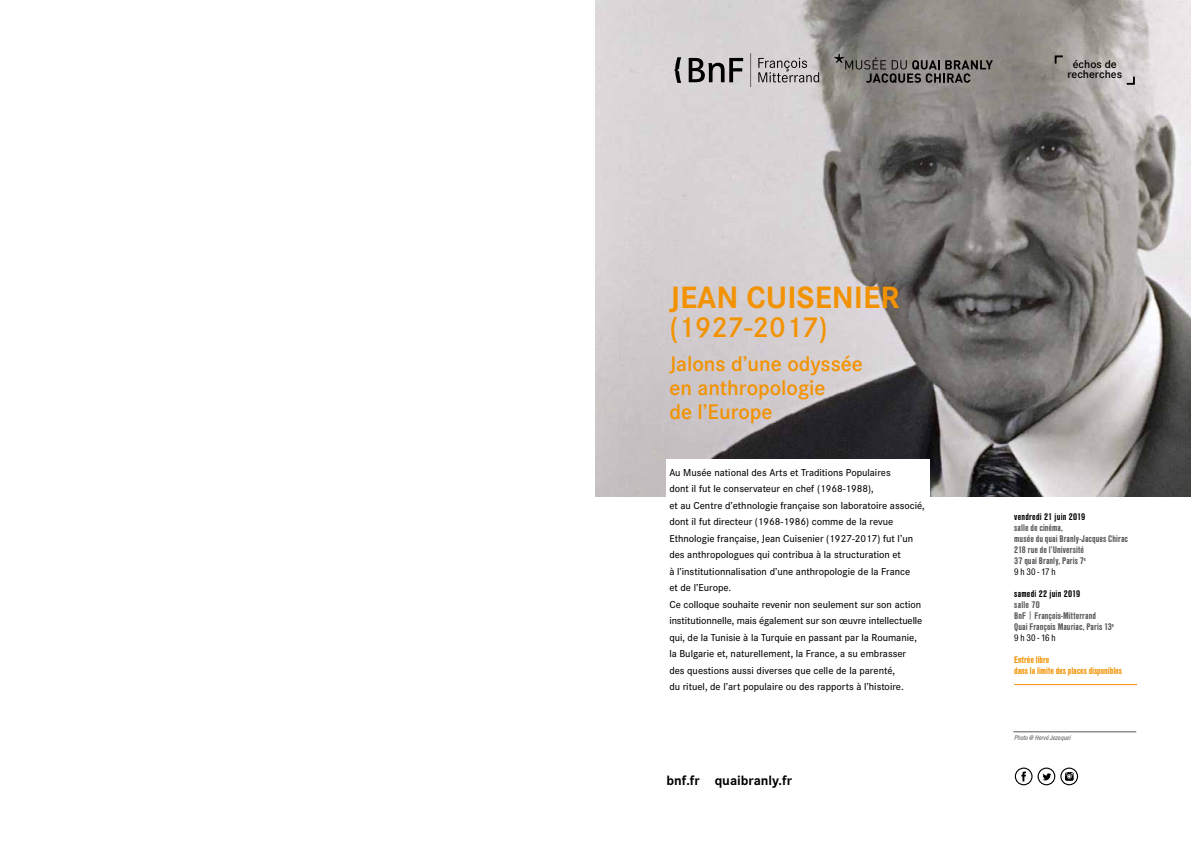
<style>
.page{position:relative;width:1191px;height:842px;background:#fff}
.page>*{position:absolute;margin:0;border:0;box-sizing:border-box;transform-origin:0 0}
.t1{font:700 32px "Corporate SSC";color:#f39200}
.t2{font:600 30px "Corporate S";color:#f39200}
.t3{font:600 22px/24px "Corporate S";color:#f39200}
.t4{font:700 14px "Corporate S";color:#000}
.t5{font:600 11.7px/10.6px "Corporate S";color:#000;text-align:center}
.t6{font:500 10.5px/16.5px "Corporate S";color:#000}
.t7{font:700 condensed 10px/11px "Nimbus Sans T";letter-spacing:.01em;color:#575756}
.t8{font:700 condensed 10px/11px "Nimbus Sans T";color:#f39200}
.t9{font:700 condensed 10px "Nimbus Sans T";letter-spacing:.025em;color:#000}
.t10{font:italic condensed 7px "Nimbus Sans T";color:#575756}
.s1{font-weight:400;color:#000}
.s2{font-weight:400}
</style>
<div class="page">
<img style="left:595px;top:0;width:596px;height:497px">
<svg style="left:674px;top:53px;width:145px;height:34px;background:#ada8aa"></svg>
<svg style="left:1014px;top:767px;width:64px;height:18px"></svg>
<hr style="left:1013px;top:731px;width:123px;height:1px;background:#575756">
<hr style="left:1014px;top:684px;width:123px;height:1px;background:#f39200">
<div style="left:666px;top:459px;width:264px;height:248px;background:#fff"></div>
<svg style="left:1053px;top:55px;width:11px;height:10px"></svg>
<svg style="left:1124px;top:75px;width:11px;height:11px"></svg>
<svg style="left:834px;top:54px;width:159px;height:29px;background:#726f6b"></svg>
<h1 class="t1" style="left:669px;top:279px;width:231px">JEAN CUISENIER</h1>
<h2 class="t2" style="left:669px;top:310px;width:160px">(1927-2017)</h2>
<h3 class="t3" style="left:669px;top:352px;width:195px">Jalons d’une odyssée en anthropologie<br>de l’Europe</h3>
<p class="t6" style="left:669px;top:464px;width:257px">Au Musée national des Arts et Traditions Populaires<br>dont il fut le conservateur en chef (1968-1988),<br>et au Centre d’ethnologie française son laboratoire associé, dont il fut directeur (1968-1986) comme de la revue Ethnologie française, Jean Cuisenier (1927-2017) fut l’un des anthropologues qui contribua à la structuration et<br>à l’institutionnalisation d’une anthropologie de la France<br>et de l’Europe.<br>Ce colloque souhaite revenir non seulement sur son action institutionnelle, mais également sur son œuvre intellectuelle qui, de la Tunisie à la Turquie en passant par la Roumanie, la Bulgarie et, naturellement, la France, a su embrasser<br>des questions aussi diverses que celle de la parenté,<br>du rituel, de l’art populaire ou des rapports à l’histoire.</p>
<h3 class="t4" style="left:666px;top:772px;width:127px">bnf.fr quaibranly.fr</h3>
<p class="t5" style="left:1067px;top:59px;width:56px">échos de recherches</p>
<p class="t9" style="left:1014px;top:511px;width:73px">vendredi 21 juin 2019</p>
<p class="t7" style="left:1014px;top:522px;width:115px">salle de cinéma,<br>musée du quai Branly-Jacques Chirac<br>218 rue de l’Université<br>37 quai Branly, Paris 7<sup>e<br></sup><span class="s1">9h30-17h</span></p>
<p class="t9" style="left:1014px;top:588px;width:67px">samedi 22 juin 2019</p>
<p class="t7" style="left:1014px;top:599px;width:101px">salle 70<br>BnF <span class="s2">|</span> François-Mitterrand<br>Quai François Mauriac, Paris 13<sup>e<br></sup><span class="s1">9h30-16h</span></p>
<p class="t8" style="left:1014px;top:654px;width:109px">Entrée libre<br>dans la limite des places disponibles</p>
<p class="t10" style="left:1014px;top:734px;width:59px">Photo@ HervéJezequel</p>
</div>
